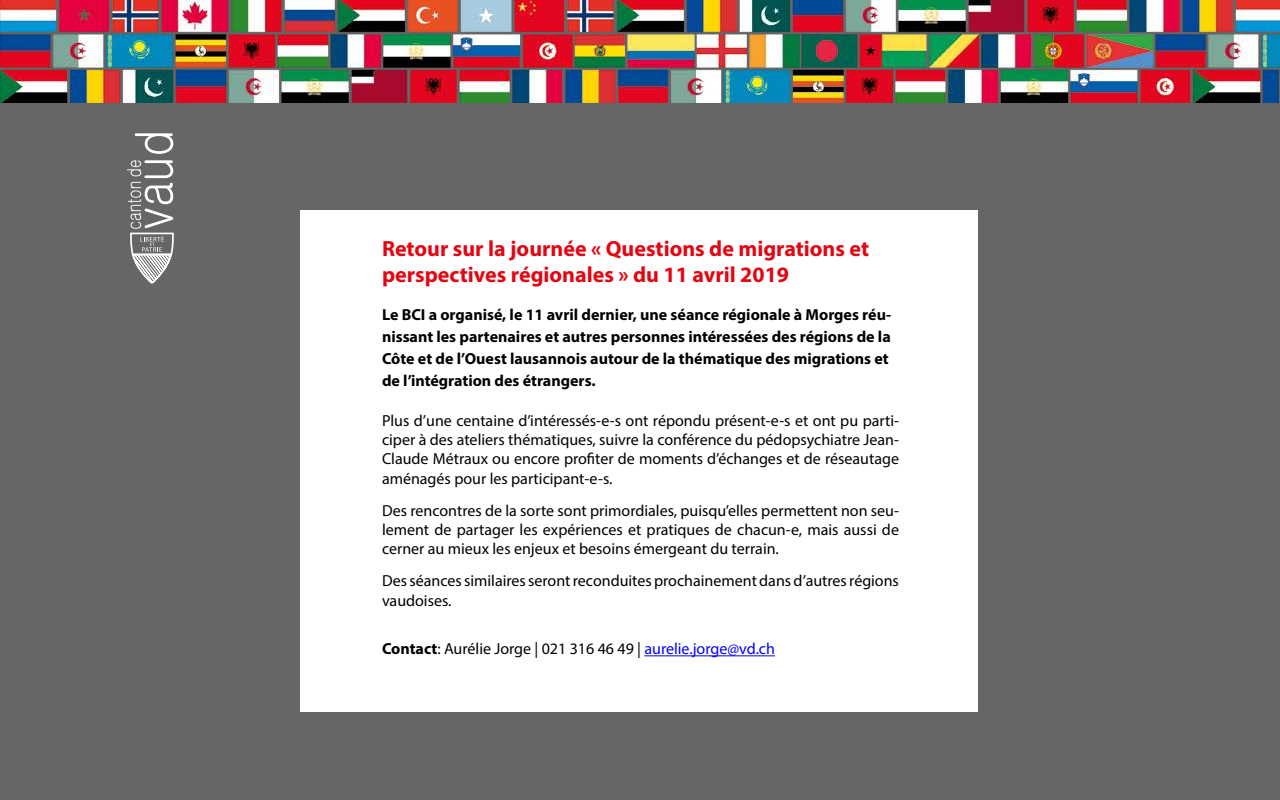
<style>
.page{position:relative;width:1280px;height:800px;background:#666}
.page>*{position:absolute;margin:0;border:0;box-sizing:border-box;transform-origin:0 0}
.t1{font:700 22px/26.4px "Myriad Pro";color:#e30613}
.t2{font:16px/19.2px "Myriad Pro";color:#000;text-align:justify}
.t3{font:700 16px/22px "Myriad Pro";color:#000}
.s1{font-weight:700}
.s2{color:#00f}
</style>
<div class="page">
<svg style="left:135px;top:133px;width:38px;height:21px"></svg>
<svg style="left:127px;top:160px;width:47px;height:124px"></svg>
<div style="left:301px;top:210px;width:677px;height:502px;background:#fff"></div>
<img style="left:0;top:0;width:1280px;height:103px">
<hr style="left:644px;top:655px;width:131px;height:1px;background:#00f">
<h1 class="t1" style="left:382px;top:235px;width:489px">Retour sur la journée « Questions de migrations et perspectives régionales » du 11 avril 2019</h1>
<p class="t3" style="left:382px;top:303px;width:511px">Le BCI a organisé, le 11 avril dernier, une séance régionale à Morges réu&shy;nissant les partenaires et autres personnes intéressées des régions de la Côte et de l’Ouest lausannois autour de la thématique des migrations et de l’intégration des étrangers.</p>
<p class="t2" style="left:382px;top:411px;width:519px">Plus d’une centaine d’intéressés-e-s ont répondu présent-e-s et ont pu parti&shy;ciper à des ateliers thématiques, suivre la conférence du pédopsychiatre Jean-Claude Métraux ou encore profiter de moments d’échanges et de réseautage aménagés pour les participant-e-s.</p>
<p class="t2" style="left:382px;top:501px;width:519px">Des rencontres de la sorte sont primordiales, puisqu’elles permettent non seu&shy;lement de partager les expériences et pratiques de chacun-e, mais aussi de cerner au mieux les enjeux et besoins émergeant du terrain.</p>
<p class="t2" style="left:382px;top:571px;width:518px">Des séances similaires seront reconduites prochainement dans d’autres régions vaudoises.</p>
<p class="t2" style="left:382px;top:639px;width:395px"><span class="s1">Contact</span>: Aurélie Jorge | 021 316 46 49 | <span class="s2">aurelie.jorge@vd.ch</span></p>
</div>
